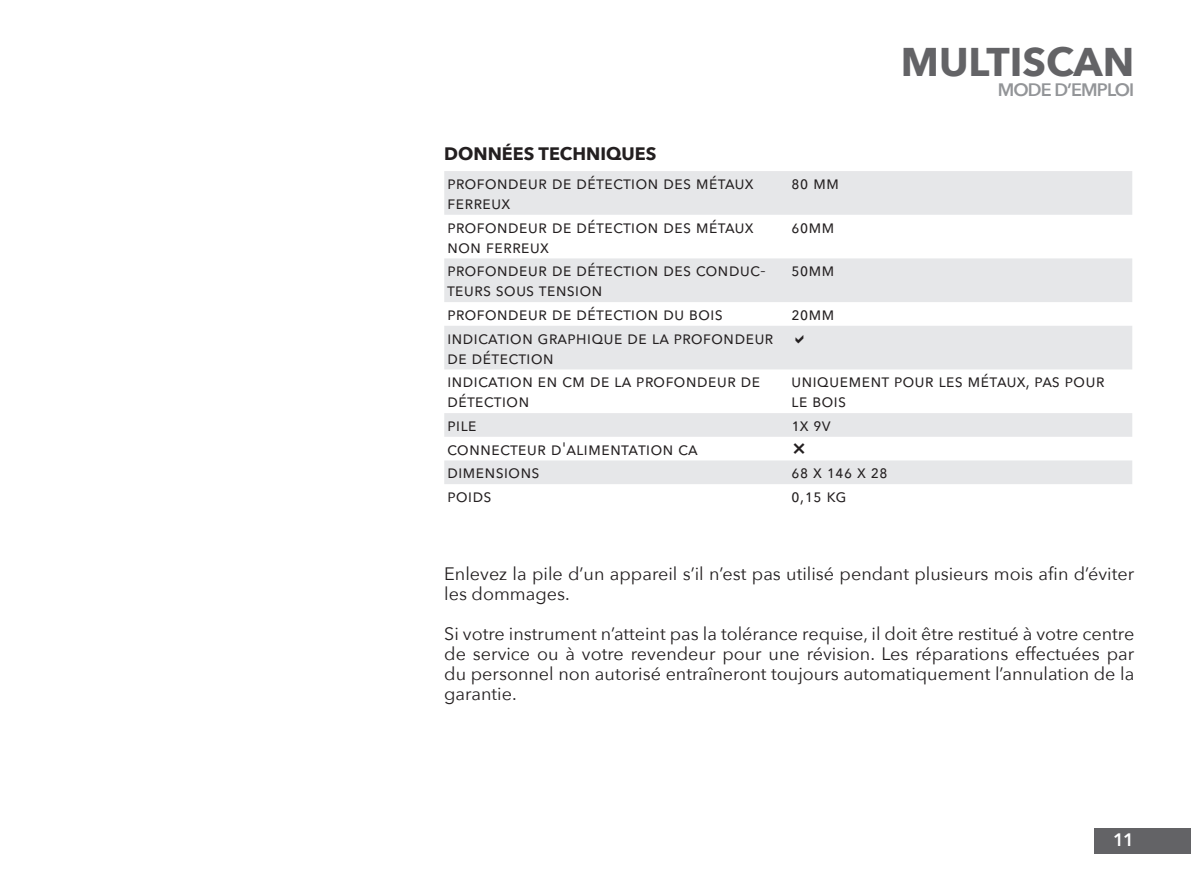
<style>
.page{position:relative;width:1191px;height:893px;background:#fff}
.page>*{position:absolute;margin:0;border:0;box-sizing:border-box;transform-origin:0 0}
.t1{font:700 40px "Avenir Next";color:#636366}
.specificaties{font:18px/20px "Avenir Next";color:#231f20}
.BASIC_-_HIGHLIGHT{font:700 18px "Avenir Next";color:#231f20}
.t2{font:600 18px "Avenir Next";letter-spacing:-.05em;color:#939598}
.t3{font:600 18px "Avenir Next";color:#fff}
</style>
<div class="page">
<div style="left:1094px;top:828px;width:97px;height:26px;background:#636366"></div>
<svg style="left:444px;top:171px;width:688px;height:313px;fill:#e6e7e9"></svg>
<svg style="left:795px;top:335px;width:8px;height:9px"></svg>
<svg style="left:793px;top:443px;width:11px;height:11px"></svg>
<h1 class="t1" style="left:901px;top:27px;width:235px">MULTISCAN</h1>
<p class="t2" style="left:997px;top:75px;width:138px">MODE D’EMPLOI</p>
<p class="BASIC_-_HIGHLIGHT" style="left:444px;top:138px;width:214px">DONNÉES TECHNIQUES</p>
<p class="specificaties" style="left:447px;top:172px;width:308px">profondeur de détection des métaux ferreux</p>
<p class="specificaties" style="left:791px;top:172px;width:49px">80 mm</p>
<p class="specificaties" style="left:447px;top:216px;width:308px">profondeur de détection des métaux non ferreux</p>
<p class="specificaties" style="left:791px;top:216px;width:45px">60mm</p>
<p class="specificaties" style="left:447px;top:259px;width:320px">profondeur de détection des conduc&shy;teurs sous tension</p>
<p class="specificaties" style="left:791px;top:259px;width:45px">50mm</p>
<p class="specificaties" style="left:447px;top:303px;width:277px">profondeur de détection du bois</p>
<p class="specificaties" style="left:791px;top:303px;width:45px">20mm</p>
<p class="specificaties" style="left:447px;top:327px;width:328px">indication graphique de la profondeur de détection</p>
<p class="specificaties" style="left:447px;top:370px;width:315px">indication en cm de la profondeur de détection</p>
<p class="specificaties" style="left:791px;top:370px;width:315px">uniquement pour les métaux, pas pour le bois</p>
<p class="specificaties" style="left:447px;top:414px;width:31px">pile</p>
<p class="specificaties" style="left:791px;top:414px;width:41px">1x 9v</p>
<p class="specificaties" style="left:447px;top:438px;width:252px">connecteur d'alimentation ca</p>
<p class="specificaties" style="left:447px;top:461px;width:94px">dimensions</p>
<p class="specificaties" style="left:791px;top:461px;width:98px">68 x 146 x 28</p>
<p class="specificaties" style="left:447px;top:485px;width:46px">poids</p>
<p class="specificaties" style="left:791px;top:485px;width:57px">0,15 kg</p>
<p class="specificaties" style="left:444px;top:563px;width:691px">Enlevez la pile d’un appareil s’il n’est pas utilisé pendant plusieurs mois afin d’éviter les dommages.</p>
<p class="specificaties" style="left:444px;top:623px;width:691px;text-align:justify">Si votre instrument n’atteint pas la tolérance requise, il doit être restitué à votre centre de service ou à votre revendeur pour une révision. Les réparations effectuées par du personnel non autorisé entraîneront toujours automatiquement l’annulation de la garantie.</p>
<p class="t3" style="left:1113px;top:824px;width:23px">11</p>
</div>
